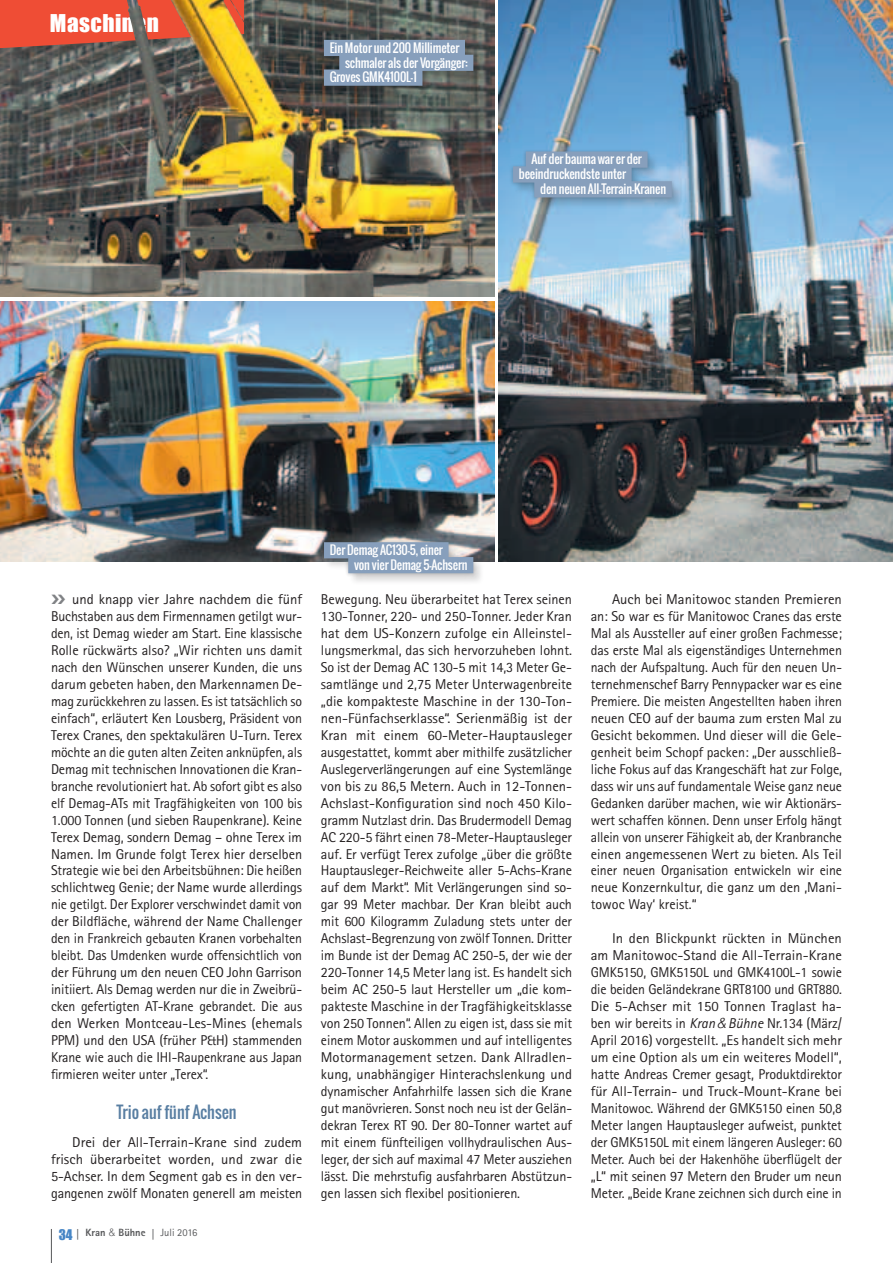
<style>
.page{position:relative;width:893px;height:1263px;background:#fff}
.page>*{position:absolute;margin:0;border:0;box-sizing:border-box;transform-origin:0 0}
.t1{font:22.5px "Impact";letter-spacing:.02em;color:#fff}
.t2{font:16.5px "Oswald";color:#587ea2}
.t3{font:14.25px/17px "Rotis Sans Serif";letter-spacing:-.01em;color:#231f20;text-align:justify}
.t4{font:12.15px/14.9px "Oswald";letter-spacing:-.01em;color:#fff}
.t5{font:800 10.5px "Rotis Sans Serif";color:#57585a}
.s1{font-family:"Impact";font-weight:400;font-size:13.5px;color:#4786c6}
.s2{font-family:"Frutiger";font-weight:700;font-stretch:condensed;font-size:10.65px}
.s3{font-family:"Helvetica";font-weight:300}
.s4{font-weight:400}
.s5{font-style:italic}
.s6{font-family:"Helvetica";font-weight:300;font-style:italic}
</style>
<div class="page">
<hr style="left:51px;top:1229px;width:1px;height:34px;background:#57585a">
<img style="left:499px;top:0;width:394px;height:562px">
<img style="left:0;top:0;width:494px;height:297px">
<img style="left:0;top:301px;width:494px;height:261px">
<div style="left:0;top:0;width:258px;height:63px;background:#231f20;opacity:.25"></div>
<svg style="left:0;top:0;width:127px;height:48px;background:#e34d37"></svg>
<img style="left:127px;top:0;width:138px;height:79px">
<div style="left:324px;top:40px;width:161px;height:58px;background:#231f20;opacity:.17"></div>
<div style="left:320px;top:36px;width:157px;height:54px;background:#231f20;opacity:.25"></div>
<div style="left:324px;top:40px;width:141px;height:16px;background:#879fbc"></div>
<div style="left:339px;top:55px;width:134px;height:16px;background:#879fbc"></div>
<div style="left:324px;top:70px;width:98px;height:16px;background:#879fbc"></div>
<div style="left:324px;top:542px;width:161px;height:43px;background:#231f20;opacity:.17"></div>
<div style="left:320px;top:539px;width:157px;height:38px;background:#231f20;opacity:.25"></div>
<div style="left:324px;top:542px;width:125px;height:16px;background:#879fbc"></div>
<div style="left:348px;top:557px;width:125px;height:16px;background:#879fbc"></div>
<div style="left:513px;top:152px;width:171px;height:57px;background:#231f20;opacity:.17"></div>
<div style="left:509px;top:148px;width:167px;height:53px;background:#231f20;opacity:.25"></div>
<div style="left:526px;top:152px;width:122px;height:16px;background:#879fbc"></div>
<div style="left:513px;top:166px;width:119px;height:17px;background:#879fbc"></div>
<div style="left:534px;top:181px;width:138px;height:16px;background:#879fbc"></div>
<h1 class="t1" style="left:50px;top:6px;width:110px">Maschinen</h1>
<p class="t4" style="left:330px;top:40px;width:131px">Ein Motor und 200 Millimeter</p>
<p class="t4" style="left:345px;top:55px;width:124px">schmaler als der Vorgänger:</p>
<p class="t4" style="left:330px;top:70px;width:89px">Groves GMK4100L-1</p>
<p class="t4" style="left:519px;top:152px;width:125px;text-indent:13px">Auf der bauma war er der beeindruckendste unter</p>
<p class="t4" style="left:540px;top:181px;width:128px">den neuen All-Terrain-Kranen</p>
<p class="t3" style="left:51px;top:591px;width:253px;text-indent:21px">und knapp vier Jahre nachdem die fünf Buchstaben aus dem Firmennamen getilgt wur&shy;den, ist Demag wieder am Start. Eine klassische Rolle rückwärts also? „Wir richten uns damit nach den Wünschen unserer Kunden, die uns darum gebeten haben, den Markennamen De&shy;mag zurückkehren zu lassen. Es ist tatsächlich so einfach“, erläutert Ken Lousberg, Präsident von Terex Cranes, den spektakulären U-Turn. Terex möchte an die guten alten Zeiten anknüpfen, als Demag mit technischen Innovationen die Kran&shy;branche revolutioniert hat. Ab sofort gibt es also elf Demag-ATs mit Tragfähigkeiten von 100 bis 1.000 Tonnen (und sieben Raupenkrane). Keine Terex Demag, sondern Demag – ohne Terex im Namen. Im Grunde folgt Terex hier derselben Strategie wie bei den Arbeitsbühnen: Die heißen schlichtweg Genie; der Name wurde allerdings nie getilgt. Der Explorer verschwindet damit von der Bildfläche, während der Name Challenger den in Frankreich gebauten Kranen vorbehalten bleibt. Das Umdenken wurde offensichtlich von der Führung um den neuen CEO John Garrison initiiert. Als Demag werden nur die in Zweibrü&shy;cken gefertigten AT-Krane gebrandet. Die aus den Werken Montceau-Les-Mines (ehemals PPM) und den USA (früher P&amp;H) stammenden Krane wie auch die IHI-Raupenkrane aus Japan firmieren weiter unter „Terex“.</p>
<p class="t2" style="left:116px;top:1099px;width:122px">Trio auf fünf Achsen</p>
<p class="t3" style="left:51px;top:1133px;width:253px;text-indent:21px">Drei der All-Terrain-Krane sind zudem frisch überarbeitet worden, und zwar die 5-Achser. In dem Segment gab es in den ver&shy;gangenen zwölf Monaten generell am meisten</p>
<p class="t5" style="left:59px;top:1226px;width:140px"><span class="s1">34</span> <span class="s2">|</span> Kran <span class="s3">&amp;</span> Bühne <span class="s2">|</span> <span class="s4">Juli 2016</span></p>
<p class="t4" style="left:354px;top:542px;width:115px;text-indent:-24px">Der Demag AC130-5, einer<br>von vier Demag 5-Achsern</p>
<p class="t3" style="left:321px;top:591px;width:253px">Bewegung. Neu überarbeitet hat Terex seinen 130-Tonner, 220- und 250-Tonner. Jeder Kran hat dem US-Konzern zufolge ein Alleinstel&shy;lungsmerkmal, das sich hervorzuheben lohnt.<br>So ist der Demag AC 130-5 mit 14,3 Meter Ge&shy;samtlänge und 2,75 Meter Unterwagenbreite „die kompakteste Maschine in der 130-Ton&shy;nen-Fünfachserklasse“. Serienmäßig ist der Kran mit einem 60-Meter-Hauptausleger ausgestattet, kommt aber mithilfe zusätzlicher Auslegerverlängerungen auf eine Systemlänge von bis zu 86,5 Metern. Auch in 12-Tonnen-Achslast-Konfiguration sind noch 450 Kilo&shy;gramm Nutzlast drin. Das Brudermodell Demag AC 220-5 fährt einen 78-Meter-Hauptausleger auf. Er verfügt Terex zufolge „über die größte Hauptausleger-Reichweite aller 5-Achs-Krane auf dem Markt“. Mit Verlängerungen sind so&shy;gar 99 Meter machbar. Der Kran bleibt auch mit 600 Kilogramm Zuladung stets unter der Achslast-Begrenzung von zwölf Tonnen. Dritter im Bunde ist der Demag AC 250-5, der wie der 220-Tonner 14,5 Meter lang ist. Es handelt sich beim AC 250-5 laut Hersteller um „die kom&shy;pakteste Maschine in der Tragfähigkeitsklasse von 250 Tonnen“. Allen zu eigen ist, dass sie mit einem Motor auskommen und auf intelligentes Motormanagement setzen. Dank Allradlen&shy;kung, unabhängiger Hinterachslenkung und dynamischer Anfahrhilfe lassen sich die Krane gut manövrieren. Sonst noch neu ist der Gelän&shy;dekran Terex RT 90. Der 80-Tonner wartet auf mit einem fünfteiligen vollhydraulischen Aus&shy;leger, der sich auf maximal 47 Meter ausziehen lässt. Die mehrstufig ausfahrbaren Abstützun&shy;gen lassen sich flexibel positionieren.</p>
<p class="t3" style="left:591px;top:591px;width:253px;text-indent:21px">Auch bei Manitowoc standen Premieren an: So war es für Manitowoc Cranes das erste Mal als Aussteller auf einer großen Fachmesse; das erste Mal als eigenständiges Unternehmen nach der Aufspaltung. Auch für den neuen Un&shy;ternehmenschef Barry Pennypacker war es eine Premiere. Die meisten Angestellten haben ihren neuen CEO auf der bauma zum ersten Mal zu Gesicht bekommen. Und dieser will die Gele&shy;genheit beim Schopf packen: „Der ausschließ&shy;liche Fokus auf das Krangeschäft hat zur Folge, dass wir uns auf fundamentale Weise ganz neue Gedanken darüber machen, wie wir Aktionärs&shy;wert schaffen können. Denn unser Erfolg hängt allein von unserer Fähigkeit ab, der Kranbranche einen angemessenen Wert zu bieten. Als Teil einer neuen Organisation entwickeln wir eine neue Konzernkultur, die ganz um den ‚Mani&shy;towoc Way‘ kreist.“</p>
<p class="t3" style="left:591px;top:930px;width:253px;text-indent:21px">In den Blickpunkt rückten in München am Manitowoc-Stand die All-Terrain-Krane GMK5150, GMK5150L und GMK4100L-1 sowie die beiden Geländekrane GRT8100 und GRT880.<br>Die 5-Achser mit 150 Tonnen Traglast ha&shy;ben wir bereits in <span class="s5">Kran</span><span class="s6">&amp;</span><span class="s5">Bühne</span> Nr.134 (März/ April 2016) vorgestellt. „Es handelt sich mehr um eine Option als um ein weiteres Modell“, hatte Andreas Cremer gesagt, Produktdirektor für All-Terrain- und Truck-Mount-Krane bei Manitowoc. Während der GMK5150 einen 50,8<br>Meter langen Hauptausleger aufweist, punktet der GMK5150L mit einem längeren Ausleger: 60<br>Meter. Auch bei der Hakenhöhe überflügelt der „L“ mit seinen 97 Metern den Bruder um neun Meter. „Beide Krane zeichnen sich durch eine in</p>
</div>
